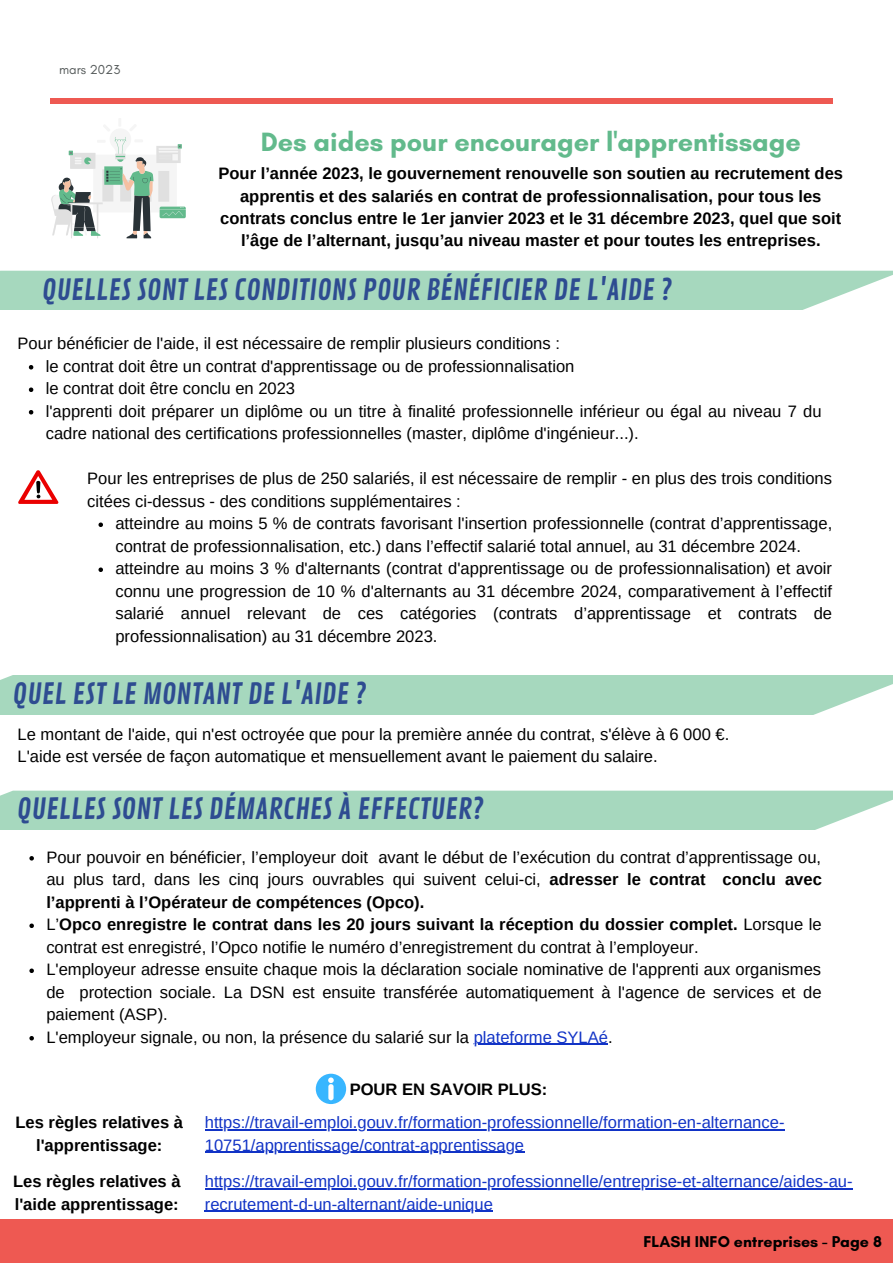
<style>
.page{position:relative;width:893px;height:1264px;background:#fff}
.page>*{position:absolute;margin:0;border:0;box-sizing:border-box;transform-origin:0 0}
.t1{font:28.5px "Contrail One";color:#2e4c91}
.t2{font:700 27px "Glacial Indifference";color:#62ba8c}
.t3{font:16.5px/22.5px "Arimo";color:#000}
.t4{font:700 16.5px/22.5px "Arimo";color:#000;text-align:center}
.t5{font:16.5px/22.5px "Arimo";color:#1133c6}
.t6{font:700 15.9px "Glacial Indifference";color:#000}
.t7{font:13.2px "Glacial Indifference";color:#565b5b}
.s1{font-weight:700}
.s2{color:#1133c6}
</style>
<div class="page">
<div style="left:0;top:1219px;width:892px;height:43px;background:#ee5952"></div>
<div style="left:50px;top:98px;width:782px;height:6px;background:#ee5952"></div>
<svg style="left:51px;top:136px;width:135px;height:102px"></svg>
<div style="left:0;top:271px;width:892px;height:39px;background:#a6d8be"></div>
<div style="left:0;top:675px;width:892px;height:39px;background:#a6d8be"></div>
<svg style="left:316px;top:1073px;width:30px;height:31px"></svg>
<svg style="left:98px;top:522px;width:5px;height:5px"></svg>
<svg style="left:98px;top:567px;width:5px;height:5px"></svg>
<svg style="left:18px;top:470px;width:41px;height:34px"></svg>
<hr style="left:205px;top:1129px;width:579px;height:1px;background:#1133c6">
<hr style="left:205px;top:1151px;width:319px;height:1px;background:#1133c6">
<svg style="left:29px;top:365px;width:4px;height:4px"></svg>
<svg style="left:29px;top:387px;width:4px;height:5px"></svg>
<svg style="left:29px;top:410px;width:4px;height:4px"></svg>
<div style="left:0;top:790px;width:892px;height:40px;background:#a6d8be"></div>
<svg style="left:29px;top:856px;width:5px;height:4px"></svg>
<svg style="left:29px;top:923px;width:5px;height:5px"></svg>
<svg style="left:29px;top:968px;width:5px;height:5px"></svg>
<svg style="left:29px;top:1036px;width:5px;height:4px"></svg>
<hr style="left:473px;top:1043px;width:135px;height:1px;background:#1133c6">
<hr style="left:205px;top:1188px;width:647px;height:1px;background:#1133c6">
<hr style="left:205px;top:1210px;width:288px;height:1px;background:#1133c6">
<p class="t7" style="left:59px;top:61px;width:63px">mars 2023</p>
<h2 class="t2" style="left:261px;top:125px;width:541px">Des aides pour encourager l'apprentissage</h2>
<p class="t4" style="left:218px;top:162px;width:626px">Pour l’année 2023, le gouvernement renouvelle son soutien au recrutement des apprentis et des salariés en contrat de professionnalisation, pour tous les contrats conclus entre le 1er janvier 2023 et le 31 décembre 2023, quel que soit l’âge de l’alternant, jusqu’au niveau master et pour toutes les entreprises.</p>
<h1 class="t1" style="left:42px;top:272px;width:631px">QUELLES SONT LES CONDITIONS POUR BÉNÉFICIER DE L'AIDE ?</h1>
<p class="t3" style="left:18px;top:332px;width:544px">Pour bénéficier de l'aide, il est nécessaire de remplir plusieurs conditions :</p>
<p class="t3" style="left:46px;top:355px;width:777px">le contrat doit être un contrat d'apprentissage ou de professionnalisation<br>le contrat doit être conclu en 2023<br>l'apprenti doit préparer un diplôme ou un titre à finalité professionnelle inférieur ou égal au niveau 7 du cadre national des certifications professionnelles (master, diplôme d'ingénieur...).</p>
<p class="t3" style="left:87px;top:467px;width:746px">Pour les entreprises de plus de 250 salariés, il est nécessaire de remplir - en plus des trois conditions citées ci-dessus - des conditions supplémentaires :</p>
<p class="t3" style="left:115px;top:512px;width:718px">atteindre au moins 5 % de contrats favorisant l'insertion professionnelle (contrat d’apprentissage, contrat de professionnalisation, etc.) dans l’effectif salarié total annuel, au 31 décembre 2024. atteindre au moins 3 % d'alternants (contrat d'apprentissage ou de professionnalisation) et avoir connu une progression de 10 % d'alternants au 31 décembre 2024, comparativement à l’effectif salarié annuel relevant de ces catégories (contrats d’apprentissage et contrats de professionnalisation) au 31 décembre 2023.</p>
<h1 class="t1" style="left:13px;top:677px;width:355px">QUEL EST LE MONTANT DE L'AIDE ?</h1>
<p class="t3" style="left:18px;top:723px;width:713px">Le montant de l'aide, qui n'est octroyée que pour la première année du contrat, s'élève à 6 000 €.<br>L'aide est versée de façon automatique et mensuellement avant le paiement du salaire.</p>
<h1 class="t1" style="left:17px;top:792px;width:468px">QUELLES SONT LES DÉMARCHES À EFFECTUER?</h1>
<p class="t3" style="left:46px;top:845px;width:777px">Pour pouvoir en bénéficier, l’employeur doit avant le début de l’exécution du contrat d’apprentissage ou, au plus tard, dans les cinq jours ouvrables qui suivent celui-ci, <span class="s1">adresser le contrat conclu avec l’apprenti à l’Opérateur de compétences (Opco).<br></span>L’<span class="s1">Opco enregistre le contrat dans les 20 jours suivant la réception du dossier complet.</span> Lorsque le contrat est enregistré, l’Opco notifie le numéro d’enregistrement du contrat à l’employeur.<br>L'employeur adresse ensuite chaque mois la déclaration sociale nominative de l'apprenti aux organismes de protection sociale. La DSN est ensuite transférée automatiquement à l'agence de services et de paiement (ASP).<br>L'employeur signale, ou non, la présence du salarié sur la <span class="s2">plateforme SYLAé</span>.</p>
<p class="t4" style="left:16px;top:1111px;width:169px">Les règles relatives à l'apprentissage:</p>
<p class="t4" style="left:13px;top:1170px;width:169px;text-align:left">Les règles relatives à l'aide apprentissage:</p>
<p class="t4" style="left:350px;top:1077px;width:199px">POUR EN SAVOIR PLUS:</p>
<p class="t5" style="left:205px;top:1111px;width:581px">https://travail-emploi.gouv.fr/formation-professionnelle/formation-en-alternance-<br>10751/apprentissage/contrat-apprentissage</p>
<p class="t5" style="left:205px;top:1170px;width:649px">https://travail-emploi.gouv.fr/formation-professionnelle/entreprise-et-alternance/aides-au&shy;recrutement-d-un-alternant/aide-unique</p>
<p class="t6" style="left:643px;top:1231px;width:240px">FLASH INFO entreprises - Page 8</p>
</div>
